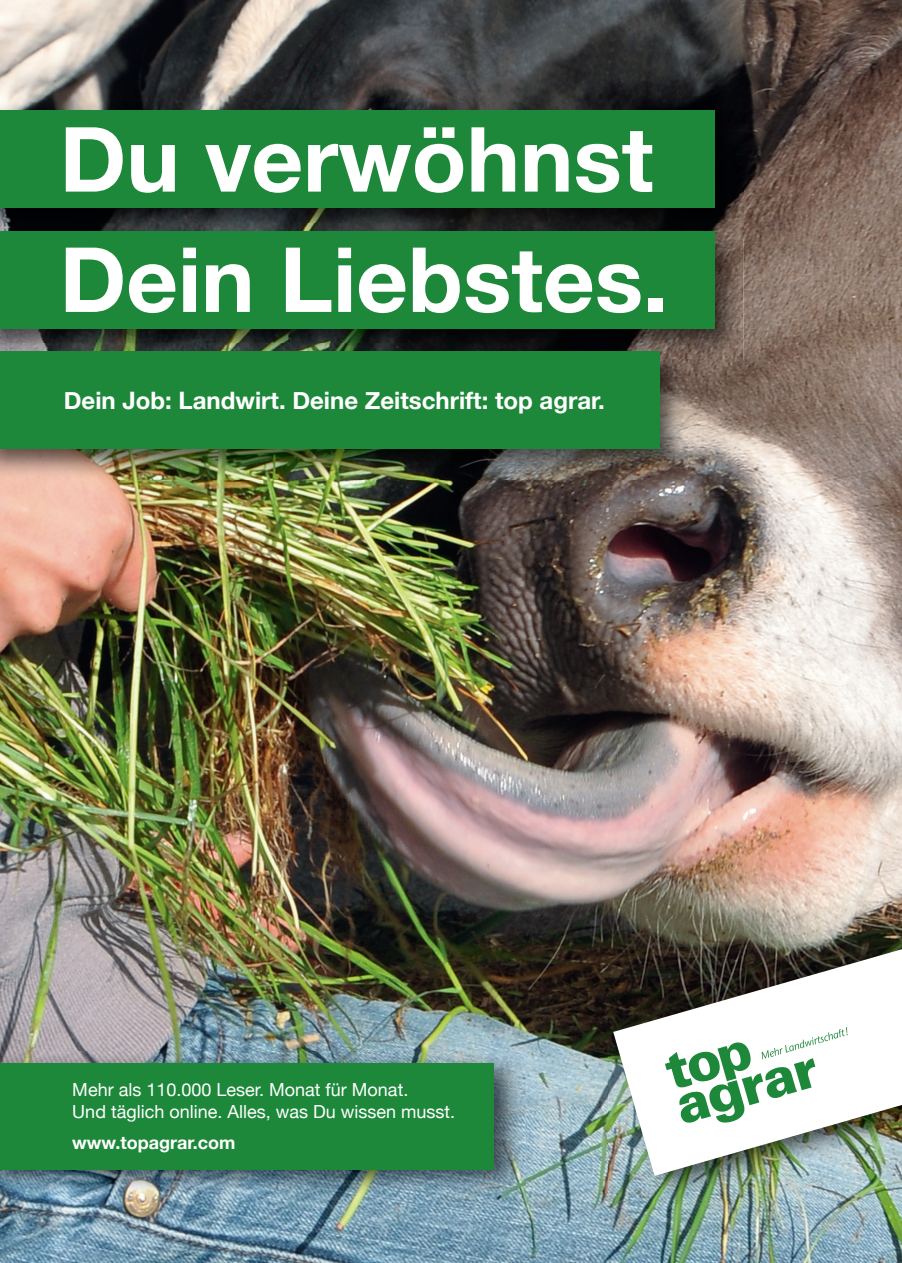
<style>
.page{position:relative;width:902px;height:1263px;background:#fff}
.page>*{position:absolute;margin:0;border:0;box-sizing:border-box;transform-origin:0 0}
.t1{font:700 90px "Helvetica Neue";color:#fff}
.t2{font:700 24px "Helvetica Neue";color:#fff}
.t3{font:18px/22.5px "Helvetica Neue";color:#fff}
.t4{font:700 18px "Helvetica Neue";color:#fff}
</style>
<div class="page">
<img style="left:0;top:0;width:901px;height:1263px">
<img style="left:0;top:103px;width:743px;height:256px">
<div style="left:0;top:111px;width:714px;height:97px;background:#1d883a"></div>
<img style="left:0;top:223px;width:743px;height:16px">
<div style="left:0;top:231px;width:714px;height:98px;background:#1d883a"></div>
<img style="left:0;top:344px;width:687px;height:135px">
<div style="left:0;top:351px;width:659px;height:98px;background:#1d883a"></div>
<img style="left:0;top:1051px;width:525px;height:145px">
<div style="left:0;top:1063px;width:493px;height:106px;background:#1d883a"></div>
<img style="left:609px;top:919px;width:292px;height:281px">
<img style="left:613px;top:949px;width:288px;height:227px">
<svg style="left:665px;top:1027px;width:182px;height:97px"></svg>
<h1 class="t1" style="left:60px;top:89px;width:595px">Du verwöhnst</h1>
<h1 class="t1" style="left:60px;top:209px;width:610px">Dein Liebstes.</h1>
<h2 class="t2" style="left:64px;top:381px;width:542px">Dein Job: Landwirt. Deine Zeitschrift: top agrar.</h2>
<p class="t3" style="left:72px;top:1079px;width:384px">Mehr als 110.000 Leser. Monat für Monat.<br>Und täglich online. Alles, was Du wissen musst.</p>
<p class="t4" style="left:72px;top:1129px;width:164px">www.topagrar.com</p>
</div>
